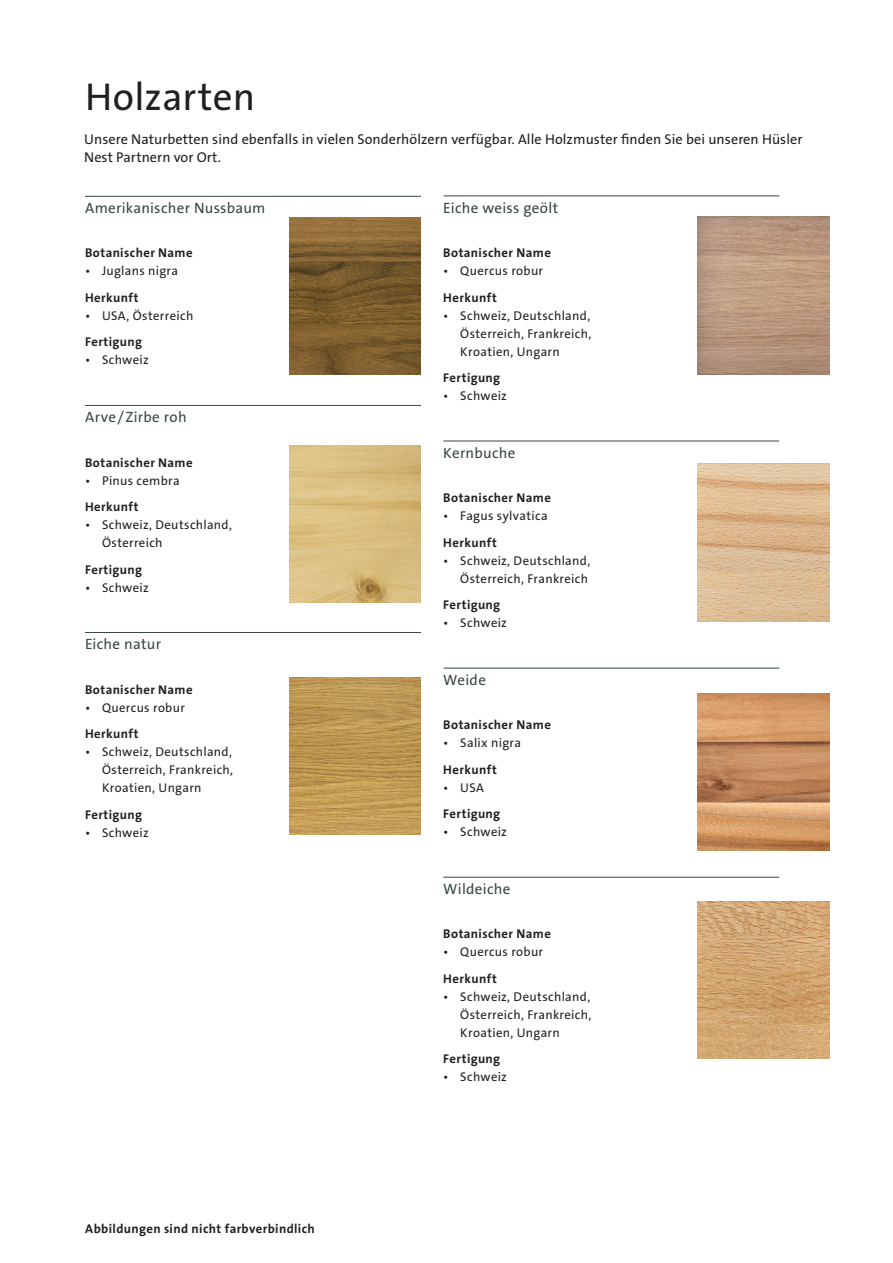
<style>
.page{position:relative;width:893px;height:1263px;background:#fff}
.page>*{position:absolute;margin:0;border:0;box-sizing:border-box;transform-origin:0 0}
.t1{font:39px "The Sans B W5 Plain";letter-spacing:.01em;color:#231f20}
.t2{font:15px "The Sans B W5 Plain";letter-spacing:.02em;color:#384942}
.t3{font:14.25px/18px "The Sans B W5 Plain";letter-spacing:.005em;color:#231f20}
.t4{font:12.75px/18px "The Sans B W5 Plain";letter-spacing:.025em;color:#231f20;text-align:justify}
.t5{font:700 12.75px "The Sans B W7";letter-spacing:.03em;color:#231f20}
</style>
<div class="page">
<img style="left:289px;top:446px;width:132px;height:157px">
<img style="left:289px;top:218px;width:132px;height:157px">
<img style="left:289px;top:677px;width:132px;height:158px">
<img style="left:697px;top:464px;width:132px;height:157px">
<img style="left:697px;top:693px;width:132px;height:157px">
<img style="left:697px;top:217px;width:132px;height:157px">
<img style="left:697px;top:901px;width:132px;height:158px">
<hr style="left:85px;top:196px;width:336px;height:1px;background:#384942">
<hr style="left:85px;top:405px;width:336px;height:1px;background:#384942">
<hr style="left:85px;top:632px;width:336px;height:1px;background:#384942">
<hr style="left:443px;top:195px;width:336px;height:1px;background:#384942">
<hr style="left:443px;top:441px;width:336px;height:1px;background:#384942">
<hr style="left:443px;top:668px;width:336px;height:1px;background:#384942">
<hr style="left:443px;top:877px;width:336px;height:1px;background:#384942">
<h1 class="t1" style="left:85px;top:71px;width:172px">Holzarten</h1>
<p class="t3" style="left:84px;top:130px;width:720px">Unsere Naturbetten sind ebenfalls in vielen Sonderhölzern verfügbar. Alle Holzmuster finden Sie bei unseren Hüsler<br>Nest Partnern vor Ort.</p>
<p class="t2" style="left:85px;top:198px;width:182px">Amerikanischer Nussbaum</p>
<p class="t5" style="left:85px;top:245px;width:109px">Botanischer Name</p>
<p class="t4" style="left:85px;top:262px;width:95px">• Juglans nigra</p>
<p class="t5" style="left:85px;top:289px;width:55px">Herkunft</p>
<p class="t4" style="left:85px;top:307px;width:110px">• USA, Österreich</p>
<p class="t5" style="left:85px;top:334px;width:58px">Fertigung</p>
<p class="t4" style="left:85px;top:351px;width:65px">• Schweiz</p>
<p class="t2" style="left:85px;top:407px;width:103px">Arve/Zirbe roh</p>
<p class="t5" style="left:85px;top:454px;width:109px">Botanischer Name</p>
<p class="t4" style="left:85px;top:471px;width:96px">• Pinus cembra</p>
<p class="t5" style="left:85px;top:499px;width:55px">Herkunft</p>
<p class="t4" style="left:102px;top:516px;width:131px;text-indent:-17px">• Schweiz, Deutschland,<br>Österreich</p>
<p class="t5" style="left:85px;top:561px;width:58px">Fertigung</p>
<p class="t4" style="left:85px;top:578px;width:65px">• Schweiz</p>
<p class="t2" style="left:85px;top:635px;width:77px">Eiche natur</p>
<p class="t5" style="left:85px;top:681px;width:109px">Botanischer Name</p>
<p class="t4" style="left:85px;top:698px;width:101px">• Quercus robur</p>
<p class="t5" style="left:85px;top:726px;width:55px">Herkunft</p>
<p class="t4" style="left:102px;top:743px;width:133px;text-indent:-17px">• Schweiz, Deutschland, Österreich, Frankreich, Kroatien, Ungarn</p>
<p class="t5" style="left:85px;top:806px;width:58px">Fertigung</p>
<p class="t4" style="left:85px;top:823px;width:65px">• Schweiz</p>
<p class="t5" style="left:85px;top:1221px;width:231px">Abbildungen sind nicht farbverbindlich</p>
<p class="t2" style="left:443px;top:198px;width:117px">Eiche weiss geölt</p>
<p class="t5" style="left:443px;top:244px;width:109px">Botanischer Name</p>
<p class="t4" style="left:443px;top:262px;width:101px">• Quercus robur</p>
<p class="t5" style="left:443px;top:289px;width:55px">Herkunft</p>
<p class="t4" style="left:460px;top:306px;width:133px;text-indent:-17px">• Schweiz, Deutschland, Österreich, Frankreich, Kroatien, Ungarn</p>
<p class="t5" style="left:443px;top:370px;width:58px">Fertigung</p>
<p class="t4" style="left:443px;top:387px;width:65px">• Schweiz</p>
<p class="t2" style="left:443px;top:443px;width:74px">Kernbuche</p>
<p class="t5" style="left:443px;top:490px;width:109px">Botanischer Name</p>
<p class="t4" style="left:443px;top:507px;width:106px">• Fagus sylvatica</p>
<p class="t5" style="left:443px;top:534px;width:55px">Herkunft</p>
<p class="t4" style="left:443px;top:551px;width:148px;text-align:right">• Schweiz, Deutschland,<br>Österreich, Frankreich</p>
<p class="t5" style="left:443px;top:597px;width:58px">Fertigung</p>
<p class="t4" style="left:443px;top:614px;width:65px">• Schweiz</p>
<p class="t2" style="left:443px;top:670px;width:44px">Weide</p>
<p class="t5" style="left:443px;top:717px;width:109px">Botanischer Name</p>
<p class="t4" style="left:443px;top:734px;width:79px">• Salix nigra</p>
<p class="t5" style="left:443px;top:761px;width:55px">Herkunft</p>
<p class="t4" style="left:443px;top:778px;width:42px">• USA</p>
<p class="t5" style="left:443px;top:806px;width:58px">Fertigung</p>
<p class="t4" style="left:443px;top:823px;width:65px">• Schweiz</p>
<p class="t2" style="left:443px;top:879px;width:69px">Wildeiche</p>
<p class="t5" style="left:443px;top:926px;width:109px">Botanischer Name</p>
<p class="t4" style="left:443px;top:943px;width:101px">• Quercus robur</p>
<p class="t5" style="left:443px;top:970px;width:55px">Herkunft</p>
<p class="t4" style="left:460px;top:987px;width:133px;text-indent:-17px">• Schweiz, Deutschland, Österreich, Frankreich, Kroatien, Ungarn</p>
<p class="t5" style="left:443px;top:1051px;width:58px">Fertigung</p>
<p class="t4" style="left:443px;top:1068px;width:65px">• Schweiz</p>
</div>
